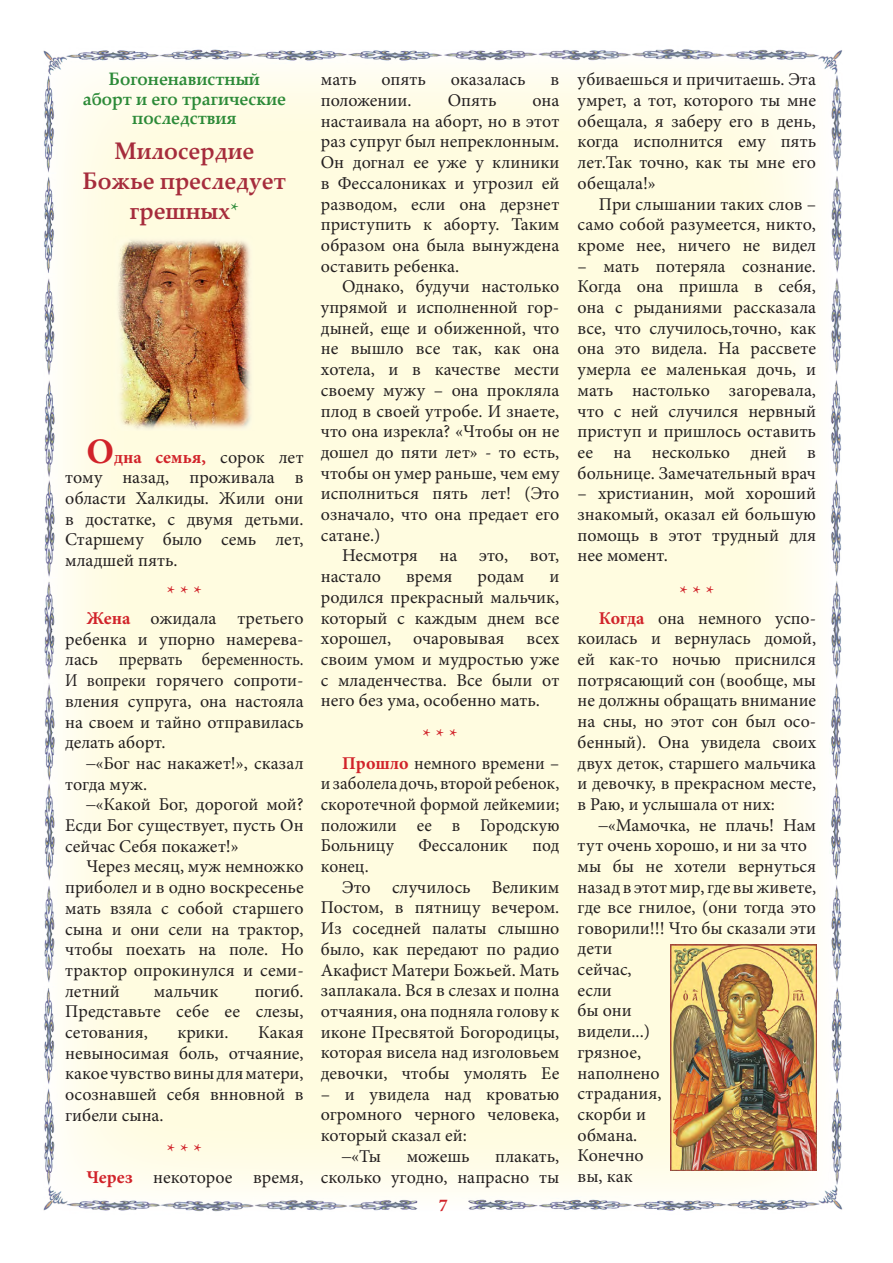
<style>
.page{position:relative;width:893px;height:1263px;background:#fff}
.page>*{position:absolute;margin:0;border:0;box-sizing:border-box;transform-origin:0 0}
.t1{font:700 24px/30px "Palatino Linotype";color:#a62c3c;text-align:center;scale:.92 1}
.t2{font:21px "Minion Pro";color:#d1232a}
.t3{font:18px/20.7px "Minion Pro";color:#231f20;text-align:justify}
.t4{font:700 18px/19.5px "Palatino Linotype";color:#2c8a38;text-align:center;scale:.92 1}
.t5{font:700 18px "Minion Pro";color:#d1232a}
.s1{font-family:"Minion Pro";font-weight:400;font-size:21px;color:#2c8a38}
.s2{font-weight:700;font-size:36px;color:#d1232a}
.s3{font-weight:700;color:#d1232a}
.s4{font-family:"Times New Roman"}
</style>
<div class="page">
<img style="left:43px;top:49px;width:800px;height:1163px">
<img style="left:670px;top:944px;width:146px;height:226px">
<img style="left:114px;top:235px;width:141px;height:196px">
<p class="t4" style="left:83px;top:69px;width:222px">Богоненавистный аборт и его трагические последствия</p>
<h1 class="t1" style="left:83px;top:135px;width:222px">Милосердие<br>Божье преследует грешных<span class="s1">*</span></h1>
<p class="t3" style="left:65px;top:447px;width:240px;text-indent:21px"><span class="s2">О</span><span class="s3">дна семья,</span> сорок лет тому назад, проживала в области Халкиды. Жили они в достатке, с двумя детьми.<br>Старшему было семь лет, младшей пять.</p>
<p class="t2" style="left:167px;top:579px;width:36px">* * *</p>
<p class="t3" style="left:65px;top:608px;width:240px;text-indent:21px"><span class="s3">Жена</span> ожидала третьего ребенка и упорно намерева&shy;лась прервать беременность.<br>И вопреки горячего сопроти&shy;вления супруга, она настояла на своем и тайно отправилась делать аборт.</p>
<p class="t3" style="left:65px;top:753px;width:240px;text-indent:21px"><span class="s4">–</span>«Бог нас накажет!», сказал тогда муж.</p>
<p class="t3" style="left:65px;top:794px;width:240px;text-indent:21px"><span class="s4">–</span>«Какой Бог, дорогой мой?<br>Есди Бог существует, пусть Он сейчас Себя покажет!»</p>
<p class="t3" style="left:65px;top:856px;width:240px;text-indent:21px">Через месяц, муж немножко приболел и в одно воскресенье мать взяла с собой старшего сына и они сели на трактор, чтобы поехать на поле. Но трактор опрокинулся и семи&shy;летний</p>
<p class="t3" style="left:65px;top:981px;width:240px;text-indent:190px">погиб.<br>Представьте себе ее слезы, сетования,</p>
<p class="t3" style="left:154px;top:981px;width:66px">мальчик</p>
<p class="t3" style="left:65px;top:1022px;width:240px;text-indent:193px">Какая невыносимая боль, отчаяние, какое чувство вины для матери, осознавшей себя внновной в гибели сына.</p>
<p class="t2" style="left:167px;top:1137px;width:36px">* * *</p>
<p class="t3" style="left:86px;top:1167px;width:219px"><span class="s3">Через</span> некоторое время,</p>
<p class="t3" style="left:177px;top:1022px;width:53px">крики.</p>
<p class="t3" style="left:321px;top:69px;width:37px">мать</p>
<p class="t3" style="left:381px;top:69px;width:46px">опять</p>
<p class="t3" style="left:451px;top:69px;width:76px">оказалась</p>
<p class="t3" style="left:551px;top:69px;width:10px">в</p>
<p class="t3" style="left:321px;top:90px;width:92px">положении.</p>
<p class="t3" style="left:448px;top:90px;width:50px">Опять</p>
<p class="t3" style="left:321px;top:90px;width:240px;text-indent:212px">она настаивала на аборт, но в этот раз супруг был непреклонным.<br>Он догнал ее уже у клиники в Фессалониках и угрозил ей разводом, если она дерзнет приступить к аборту. Таким образом она была вынуждена оставить ребенка.</p>
<p class="t3" style="left:321px;top:276px;width:240px;text-indent:21px">Однако, будучи настолько упрямой и исполненной гор&shy;дыней, еще и обиженной, что не вышло все так, как она хотела, и в качестве мести своему мужу – она прокляла плод в своей утробе. И знаете, что она изрекла? «Чтобы он не дошел до пяти лет» - то есть, чтобы он умер раньше, чем ему исполниться пять лет! (Это означало, что она предает его сатане.)</p>
<p class="t3" style="left:321px;top:545px;width:240px;text-indent:21px">Несмотря на это, вот, настало</p>
<p class="t3" style="left:406px;top:566px;width:48px">время</p>
<p class="t3" style="left:478px;top:566px;width:48px">родам</p>
<p class="t3" style="left:321px;top:566px;width:240px;text-indent:228px">и родился прекрасный мальчик, который с каждым днем все хорошел, очаровывая всех своим умом и мудростью уже с младенчества. Все были от него без ума, особенно мать.</p>
<p class="t2" style="left:423px;top:722px;width:36px">* * *</p>
<p class="t3" style="left:321px;top:752px;width:240px;text-indent:21px"><span class="s3">Прошло</span> немного времени – и заболела дочь, второй ребенок, скоротечной формой лейкемии; положили ее в Городскую Больницу</p>
<p class="t3" style="left:419px;top:835px;width:91px">Фессалоник</p>
<p class="t3" style="left:533px;top:835px;width:28px">под</p>
<p class="t3" style="left:321px;top:856px;width:49px">конец.</p>
<p class="t3" style="left:342px;top:877px;width:219px">Это случилось Великим</p>
<p class="t3" style="left:321px;top:897px;width:240px">Постом, в пятницу вечером.</p>
<p class="t3" style="left:321px;top:918px;width:240px">Из соседней палаты слышно</p>
<p class="t3" style="left:321px;top:939px;width:240px">было, как передают по радио</p>
<p class="t3" style="left:321px;top:959px;width:240px">Акафист Матери Божьей. Мать</p>
<p class="t3" style="left:321px;top:980px;width:240px">заплакала. Вся в слезах и полна</p>
<p class="t3" style="left:321px;top:1001px;width:240px">отчаяния, она подняла голову к</p>
<p class="t3" style="left:321px;top:1021px;width:240px">иконе Пресвятой Богородицы,</p>
<p class="t3" style="left:321px;top:1042px;width:240px">которая висела над изголовьем</p>
<p class="t3" style="left:321px;top:1063px;width:240px">девочки, чтобы умолять Ее</p>
<p class="t3" style="left:321px;top:1084px;width:240px">– и увидела над кроватью</p>
<p class="t3" style="left:321px;top:1104px;width:240px">огромного черного человека,</p>
<p class="t3" style="left:321px;top:1125px;width:147px">который сказал ей:</p>
<p class="t3" style="left:342px;top:1146px;width:40px"><span class="s4">–</span>«Ты</p>
<p class="t3" style="left:407px;top:1146px;width:64px">можешь</p>
<p class="t3" style="left:321px;top:1146px;width:240px;text-align:right">плакать,<br>сколько угодно, напрасно ты</p>
<p class="t5" style="left:439px;top:1193px;width:10px">7</p>
<p class="t3" style="left:578px;top:69px;width:240px">убиваешься и причитаешь. Эта умрет, а тот, которого ты мне обещала, я заберу его в день, когда исполнится ему пять лет.Так точно, как ты мне его обещала!»</p>
<p class="t3" style="left:578px;top:193px;width:240px;text-indent:21px">При слышании таких слов – само собой разумеется, никто, кроме нее, ничего не видел</p>
<p class="t3" style="left:578px;top:256px;width:240px">– мать потеряла сознание.<br>Когда она пришла в себя, она с рыданиями рассказала все, что случилось,точно, как она это видела. На рассвете умерла ее маленькая дочь, и мать настолько загоревала, что с ней случился нервный приступ и пришлось оставить ее на несколько дней в больнице. Замечательный врач</p>
<p class="t3" style="left:578px;top:483px;width:240px">– христианин, мой хороший знакомый, оказал ей большую помощь в этот трудный для нее момент.</p>
<p class="t2" style="left:679px;top:579px;width:36px">* * *</p>
<p class="t3" style="left:578px;top:607px;width:240px;text-indent:21px"><span class="s3">Когда</span> она немного успо&shy;коилась и вернулась домой, ей как-то ночью приснился потрясающий сон (вообще, мы не должны обращать внимание на сны, но этот сон был осо&shy;бенный). Она увидела своих двух деток, старшего мальчика и девочку, в прекрасном месте, в Раю, и услышала от них:</p>
<p class="t3" style="left:578px;top:814px;width:240px;text-align:left;text-indent:21px"><span class="s4">–</span>«Мамочка, не плачь! Нам тут очень хорошо, и ни за что мы бы не хотели вернуться назад в этот мир, где вы живете, где все гнилое, (они тогда это говорили!!! Что бы сказали эти дети<br>сейчас,<br>если<br>бы они<br>видели...)<br>грязное,<br>наполнено<br>страдания,<br>скорби и<br>обмана.<br>Конечно<br>вы, как</p>
</div>
